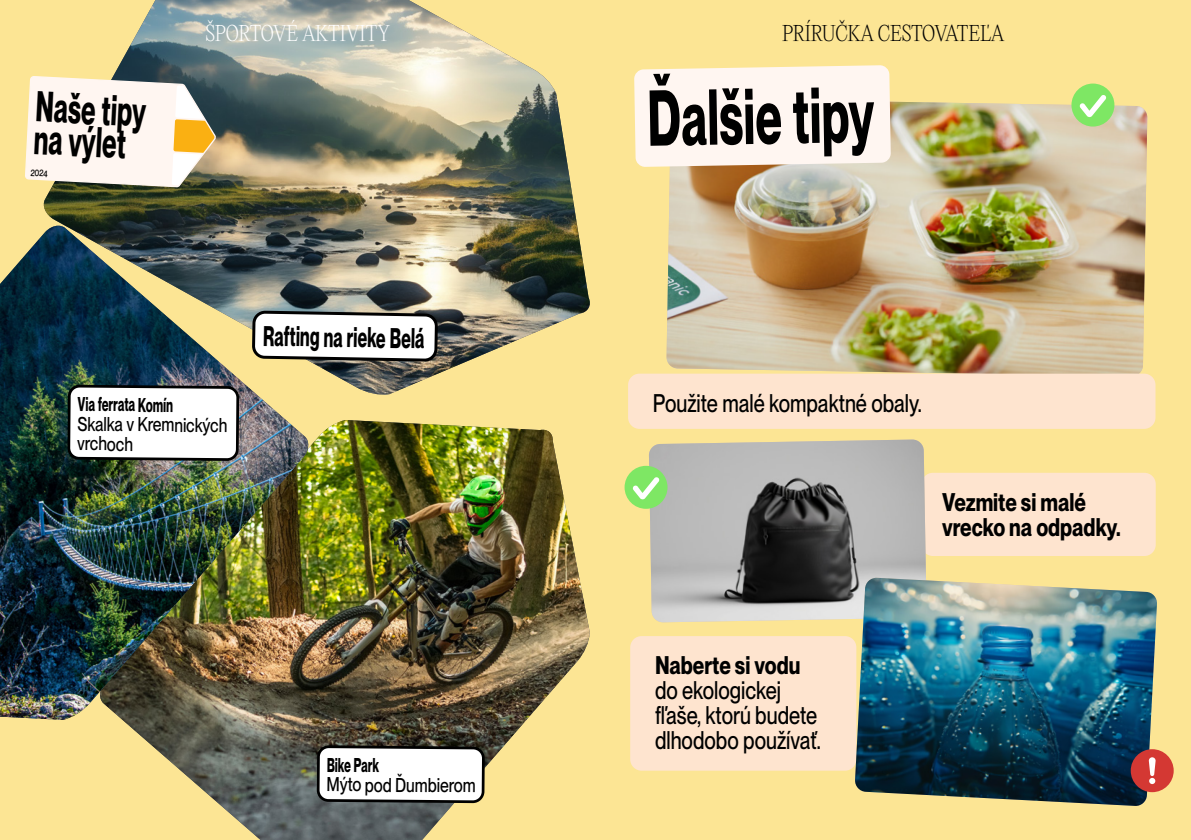
<style>
.page{position:relative;width:1191px;height:840px;background:#fff}
.page>*{position:absolute;margin:0;border:0;box-sizing:border-box;transform-origin:0 0}
.t1{font:77.2px "OT Neue Montreal Bold Squeezed";color:#000}
.t2{font:42px/32.6px "OT Neue Montreal Bold Squeezed";color:#000}
.t3{font:28px "OT Neue Montreal Bold Squeezed";color:#000}
.t4{font:25px/25px "OT Neue Montreal Medium Semi Squeezed";color:#000}
.t5{font:25px/25px "OT Neue Montreal Bold Semi Squeezed";color:#000}
.t6{font:200 20px "PP Editorial New";letter-spacing:-.02em;color:#000}
.t7{font:200 20px "PP Editorial New";color:#fff}
.t8{font:19.6px/19.2px "OT Neue Montreal Medium Semi Squeezed";letter-spacing:-.01em;color:#000}
.t9{font:19.6px "OT Neue Montreal Bold Squeezed";letter-spacing:-.01em;color:#000}
.t10{font:9.4px "OT Neue Montreal Medium Semi Squeezed";color:#000}
</style>
<div class="page">
<div style="left:0;top:0;width:1191px;height:839px;background:#fce594"></div>
<img style="left:240px;top:0;width:350px;height:365px">
<img style="left:666px;top:98px;width:481px;height:275px">
<div style="left:634px;top:65px;width:257px;height:102px;background:#fff6f1"></div>
<div style="left:628px;top:373px;width:527px;height:55px;background:#fee4cf;border-radius:11px"></div>
<div style="left:1071px;top:83px;width:43px;height:43px;background:#7ee764;border-radius:50%"></div>
<svg style="left:1079px;top:95px;width:27px;height:22px"></svg>
<div style="left:921px;top:472px;width:234px;height:83px;background:#fee4cf;border-radius:11px"></div>
<img style="left:649px;top:439px;width:277px;height:183px">
<div style="left:624px;top:465px;width:43px;height:43px;background:#7ee764;border-radius:50%"></div>
<svg style="left:632px;top:477px;width:27px;height:22px"></svg>
<img style="left:240px;top:427px;width:350px;height:412px">
<img style="left:0;top:225px;width:310px;height:494px">
<svg style="left:24px;top:76px;width:42px;height:153px"></svg>
<svg style="left:251px;top:309px;width:64px;height:54px;background:#d4d3cd"></svg>
<img style="left:66px;top:0;width:174px;height:822px">
<img style="left:315px;top:124px;width:171px;height:715px">
<div style="left:630px;top:635px;width:226px;height:135px;background:#fee4cf;border-radius:11px"></div>
<img style="left:854px;top:577px;width:303px;height:228px">
<div style="left:1130px;top:748px;width:43px;height:43px;background:#d43833;border-radius:50%"></div>
<svg style="left:1148px;top:757px;width:7px;height:26px"></svg>
<h2 class="t2" style="left:36px;top:91px;width:112px;rotate:3deg">Naše tipy na výlet</h2>
<p class="t10" style="left:31px;top:167px;width:19px;rotate:3deg">2024</p>
<p class="t7" style="left:205px;top:20px;width:186px">ŠPORTOVÉ AKTIVITY</p>
<p class="t6" style="left:782px;top:20px;width:223px">PRÍRUČKA CESTOVATEĽA</p>
<h1 class="t1" style="left:646px;top:72px;width:229px;rotate:-1deg">Ďalšie tipy</h1>
<p class="t3" style="left:263px;top:318px;width:163px;rotate:1deg">Rafting na rieke Belá</p>
<p class="t9" style="left:78px;top:392px;width:97px">Via ferrata Komín</p>
<p class="t8" style="left:77px;top:414px;width:152px">Skalka v Kremnických vrchoch</p>
<p class="t9" style="left:327px;top:752px;width:54px">Bike Park</p>
<p class="t8" style="left:326px;top:775px;width:151px">Mýto pod Ďumbierom</p>
<p class="t4" style="left:653px;top:390px;width:270px">Použite malé kompaktné obaly.</p>
<p class="t5" style="left:942px;top:489px;width:180px">Vezmite si malé vrecko na odpadky.</p>
<p class="t5" style="left:655px;top:652px;width:147px">Naberte si vodu</p>
<p class="t4" style="left:655px;top:677px;width:167px">do ekologickej fľaše, ktorú budete dlhodobo používať.</p>
</div>
